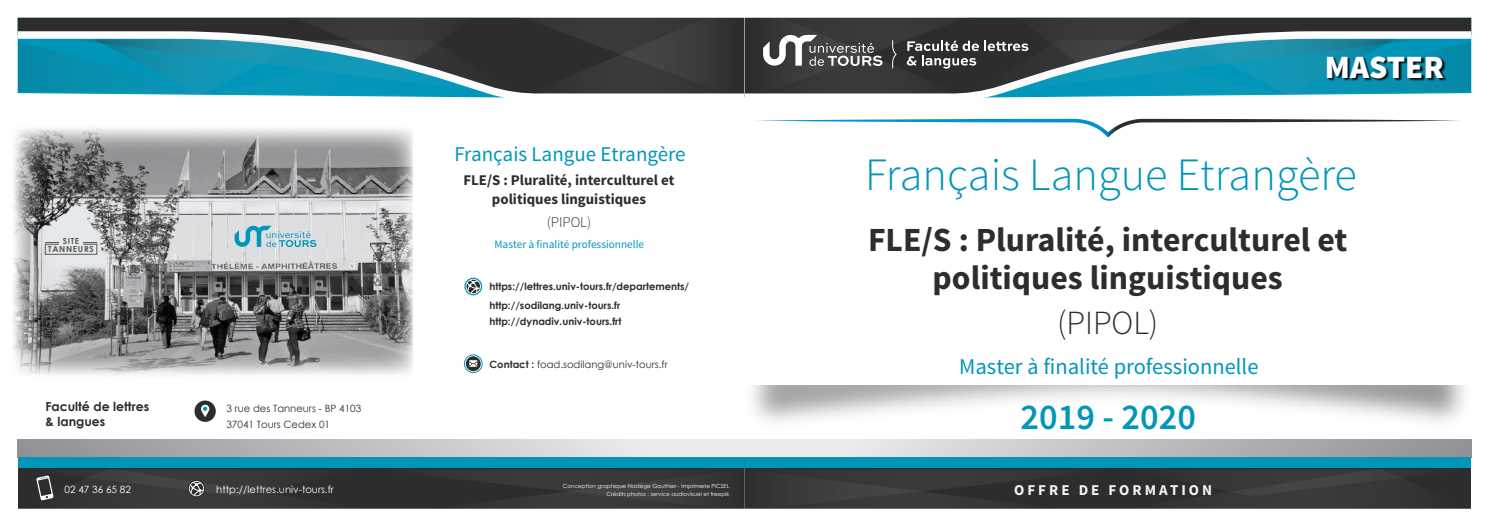
<style>
.page{position:relative;width:1489px;height:527px;background:#fff}
.page>*{position:absolute;margin:0;border:0;box-sizing:border-box;transform-origin:0 0}
.t1{font:300 46.25px "Source Sans Pro";color:#0096ba}
.t2{font:600 36.25px "Source Sans Pro";color:#0096ba}
.t3{font:700 33.75px/37.5px "Source Sans Pro";color:#2d2d2d;text-align:center}
.t4{font:300 33.75px "Source Sans Pro";color:#2d2d2d}
.t5{font:900 32.5px "Source Sans Pro";color:#fff}
.t6{font:22.5px "Source Sans Pro";color:#0096ba}
.t7{font:21px "Source Sans Pro";color:#0096ba}
.t8{font:700 15px "Source Sans Pro";letter-spacing:.2em;color:#f4f4f6}
.t9{font:700 14.88px/18.8px "Source Sans Pro";color:#2d2d2d;text-align:center}
.t10{font:300 14.88px "Source Sans Pro";color:#2d2d2d}
.t11{font:700 12.5px/15px "Century Gothic";color:#2d2d2d}
.t12{font:11.25px "Source Sans Pro";color:#0096ba}
.t13{font:700 10px/18.8px "Century Gothic";color:#2d2d2d}
.t14{font:10px/16.2px "Century Gothic";color:#2d2d2d}
.t15{font:10px "Century Gothic";color:#fff}
.t16{font:700 8.38px/8px "Century Gothic";letter-spacing:.08em;color:#575756;text-align:center}
.t17{font:5.62px/8.8px "Century Gothic";color:#fff;text-align:right}
.s1{font-weight:700}
</style>
<div class="page">
<div style="left:744px;top:439px;width:726px;height:18px;background:linear-gradient(to right,#f4f6f7,#919095)"></div>
<svg style="left:744px;top:18px;width:5px;height:80px"></svg>
<div style="left:744px;top:457px;width:726px;height:10px;background:#0096ba"></div>
<div style="left:18px;top:439px;width:726px;height:18px;background:linear-gradient(to right,#918f95,#f4f5f7)"></div>
<svg style="left:739px;top:18px;width:5px;height:76px"></svg>
<svg style="left:18px;top:18px;width:721px;height:80px;background:#3a6b77"></svg>
<div style="left:18px;top:457px;width:726px;height:10px;background:#0096ba"></div>
<svg style="left:749px;top:18px;width:721px;height:80px;background:#476d77"></svg>
<svg style="left:756px;top:119px;width:703px;height:18px"></svg>
<svg style="left:194px;top:400px;width:22px;height:21px"></svg>
<svg style="left:18px;top:468px;width:1452px;height:40px;background:#353535"></svg>
<img style="left:13px;top:127px;width:400px;height:248px">
<svg style="left:44px;top:204px;width:59px;height:60px;background:#cbcdcf"></svg>
<div style="left:45px;top:243px;width:52px;height:11px;border:1px solid #575756"></div>
<hr style="left:45px;top:242px;width:52px;height:1px;background:#575756">
<hr style="left:59px;top:241px;width:24px;height:4px;background:#e8eaeb">
<div style="left:179px;top:215px;width:14px;height:44px;background:#dddee0"></div>
<div style="left:195px;top:215px;width:14px;height:44px;background:#dddee0"></div>
<div style="left:213px;top:215px;width:14px;height:47px;background:#dddee0"></div>
<div style="left:228px;top:215px;width:13px;height:46px;background:#dddee0"></div>
<div style="left:312px;top:215px;width:15px;height:46px;background:#dddee0"></div>
<div style="left:328px;top:215px;width:14px;height:45px;background:#dddee0"></div>
<div style="left:346px;top:215px;width:14px;height:44px;background:#dddee0"></div>
<svg style="left:169px;top:224px;width:10px;height:31px"></svg>
<div style="left:363px;top:233px;width:8px;height:7px;background:#dcdee0"></div>
<svg style="left:371px;top:238px;width:4px;height:4px"></svg>
<div style="left:361px;top:240px;width:9px;height:8px;background:#dcdee0"></div>
<div style="left:361px;top:250px;width:12px;height:10px;background:#dcdee0"></div>
<svg style="left:234px;top:215px;width:82px;height:46px;background:#bed3da"></svg>
<img style="left:1318px;top:50px;width:135px;height:45px">
<svg style="left:464px;top:277px;width:18px;height:18px"></svg>
<svg style="left:465px;top:278px;width:16px;height:16px"></svg>
<svg style="left:466px;top:279px;width:14px;height:14px"></svg>
<svg style="left:464px;top:354px;width:18px;height:18px"></svg>
<div style="left:464px;top:354px;width:18px;height:18px;border:1px solid #0096ba;border-radius:50%"></div>
<svg style="left:466px;top:356px;width:14px;height:15px"></svg>
<svg style="left:469px;top:360px;width:8px;height:6px"></svg>
<p class="t16" style="left:48px;top:237px;width:47px">SITE<br>TANNEURS</p>
<p class="t11" style="left:45px;top:398px;width:105px">Faculté de lettres &amp; langues</p>
<p class="t14" style="left:226px;top:399px;width:136px">3 rue des Tanneurs - BP 4103<br>37041 Tours Cedex 01</p>
<p class="t15" style="left:64px;top:482px;width:68px">02 47 36 65 82</p>
<p class="t15" style="left:216px;top:481px;width:119px">http://lettres.univ-tours.fr</p>
<h3 class="t7" style="left:454px;top:140px;width:233px">Français Langue Etrangère</h3>
<h3 class="t9" style="left:463px;top:171px;width:212px">FLE/S : Pluralité, interculturel et politiques linguistiques</h3>
<h3 class="t10" style="left:546px;top:213px;width:46px">(PIPOL)</h3>
<p class="t12" style="left:494px;top:237px;width:151px">Master à finalité professionnelle</p>
<p class="t13" style="left:489px;top:276px;width:201px">https://lettres.univ-tours.fr/departements/ http://sodilang.univ-tours.fr</p>
<p class="t13" style="left:489px;top:311px;width:134px">http://dynadiv.univ-tours.frt</p>
<p class="t14" style="left:489px;top:356px;width:180px"><span class="s1">Contact :</span> foad.sodilang@univ-tours.fr</p>
<p class="t17" style="left:563px;top:480px;width:168px">Conception graphique Nadège Gauthier - Imprimerie PICSEL<br>Crédits photos : service audiovisuel et freepik</p>
<h3 class="t5" style="left:1324px;top:46px;width:121px">MASTER</h3>
<h1 class="t1" style="left:865px;top:147px;width:493px">Français Langue Etrangère</h1>
<h3 class="t3" style="left:868px;top:222px;width:481px">FLE/S : Pluralité, interculturel et politiques linguistiques</h3>
<h3 class="t4" style="left:1057px;top:302px;width:103px">(PIPOL)</h3>
<h3 class="t6" style="left:959px;top:352px;width:301px">Master à finalité professionnelle</h3>
<h2 class="t2" style="left:1020px;top:393px;width:177px">2019 - 2020</h2>
<h3 class="t8" style="left:1014px;top:480px;width:199px">OFFRE DE FORMATION</h3>
</div>
